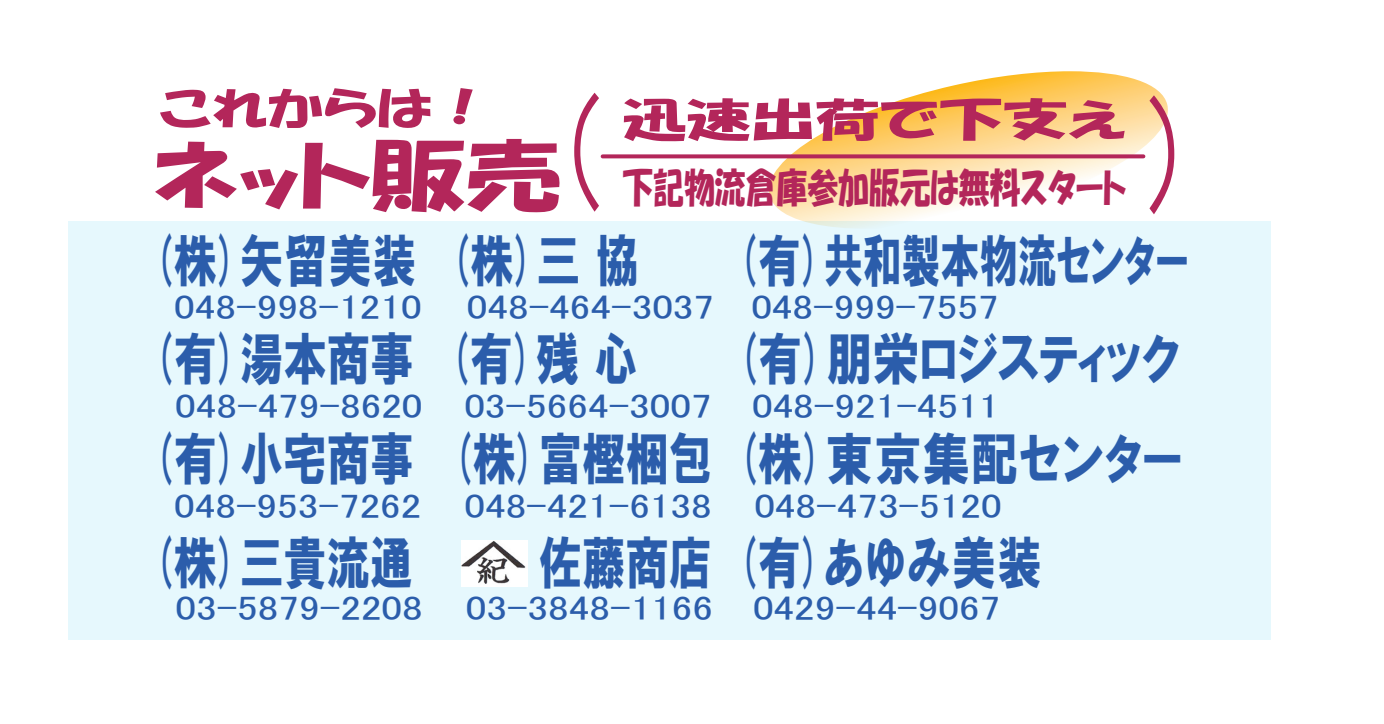
<style>
.page{position:relative;width:1384px;height:724px;background:#fff}
.page>*{position:absolute;margin:0;border:0;box-sizing:border-box;transform-origin:0 0}
.t1{font:138.4px "MS P Gothic";color:#b3265a;scale:.75 1}
.t2{font:76.4px "HGP Soei Kakupoptai";color:#b3265a;scale:1.24 1}
.t3{font:57.2px "HGP Soei Kakugothic UB";color:#2b5dab;scale:.76 1}
.t4{font:57.2px/99.6px "HGP Soei Kakugothic UB";color:#2b5dab;text-align:right;scale:.77 1}
.t5{font:44.8px "HGP Soei Kakupoptai";color:#b3265a;scale:1.43 1}
.t6{font:44.8px "HGP Soei Kakupoptai";color:#b3265a;scale:1.33 1}
.t7{font:40px "HGP Soei Kakupoptai";color:#b3265a;scale:.77 1}
.t8{font:34px "MS P Gothic";color:#2b5dab;scale:1.21 1}
</style>
<div class="page">
<svg style="left:761px;top:71px;width:407px;height:150px"></svg>
<div style="left:68px;top:221px;width:1202px;height:418px;background:#e6f8fd"></div>
<svg style="left:603px;top:154px;width:540px;height:4px;background:#ba3863"></svg>
<img style="left:461px;top:540px;width:66px;height:46px">
<h3 class="t6" style="left:159px;top:86px;width:252px">これからは！</h3>
<h3 class="t5" style="left:622px;top:97px;width:354px">迅速出荷で下支え</h3>
<h1 class="t1" style="left:555px;top:81px;width:163px">（　</h1>
<h1 class="t1" style="left:1072px;top:84px;width:163px">　）</h1>
<h2 class="t2" style="left:153px;top:137px;width:331px">ネット販売</h2>
<p class="t7" style="left:622px;top:168px;width:656px">下記物流倉庫参加版元は無料スタート</p>
<h3 class="t3" style="left:151px;top:232px;width:351px">(株)矢留美装</h3>
<p class="t8" style="left:174px;top:289px;width:206px">048-998-1210</p>
<h3 class="t3" style="left:447px;top:232px;width:254px">(株)三 協</h3>
<h3 class="t3" style="left:735px;top:232px;width:599px">(有)共和製本物流センター</h3>
<p class="t8" style="left:467px;top:289px;width:206px">048-464-3037</p>
<p class="t8" style="left:751px;top:289px;width:206px">048-999-7557</p>
<h3 class="t3" style="left:151px;top:330px;width:347px">(有)湯本商事</h3>
<h3 class="t3" style="left:447px;top:330px;width:252px">(有)残 心</h3>
<h3 class="t4" style="left:449px;top:309px;width:954px">(有)朋栄ロジスティック<br>(株)富樫梱包 (株)東京集配センター</h3>
<p class="t8" style="left:464px;top:388px;width:206px">03-5664-3007</p>
<p class="t8" style="left:175px;top:388px;width:206px">048-479-8620</p>
<p class="t8" style="left:752px;top:388px;width:206px">048-921-4511</p>
<h3 class="t3" style="left:151px;top:430px;width:347px">(有)小宅商事</h3>
<p class="t8" style="left:174px;top:488px;width:206px">048-953-7262</p>
<p class="t8" style="left:464px;top:488px;width:206px">048-421-6138</p>
<p class="t8" style="left:754px;top:488px;width:206px">048-473-5120</p>
<h3 class="t3" style="left:151px;top:534px;width:1174px">(株)三貴流通 　　　佐藤商店 (有)あゆみ美装</h3>
<p class="t8" style="left:175px;top:591px;width:206px">03-5879-2208</p>
<p class="t8" style="left:466px;top:591px;width:206px">03-3848-1166</p>
<p class="t8" style="left:753px;top:591px;width:206px">0429-44-9067</p>
</div>
